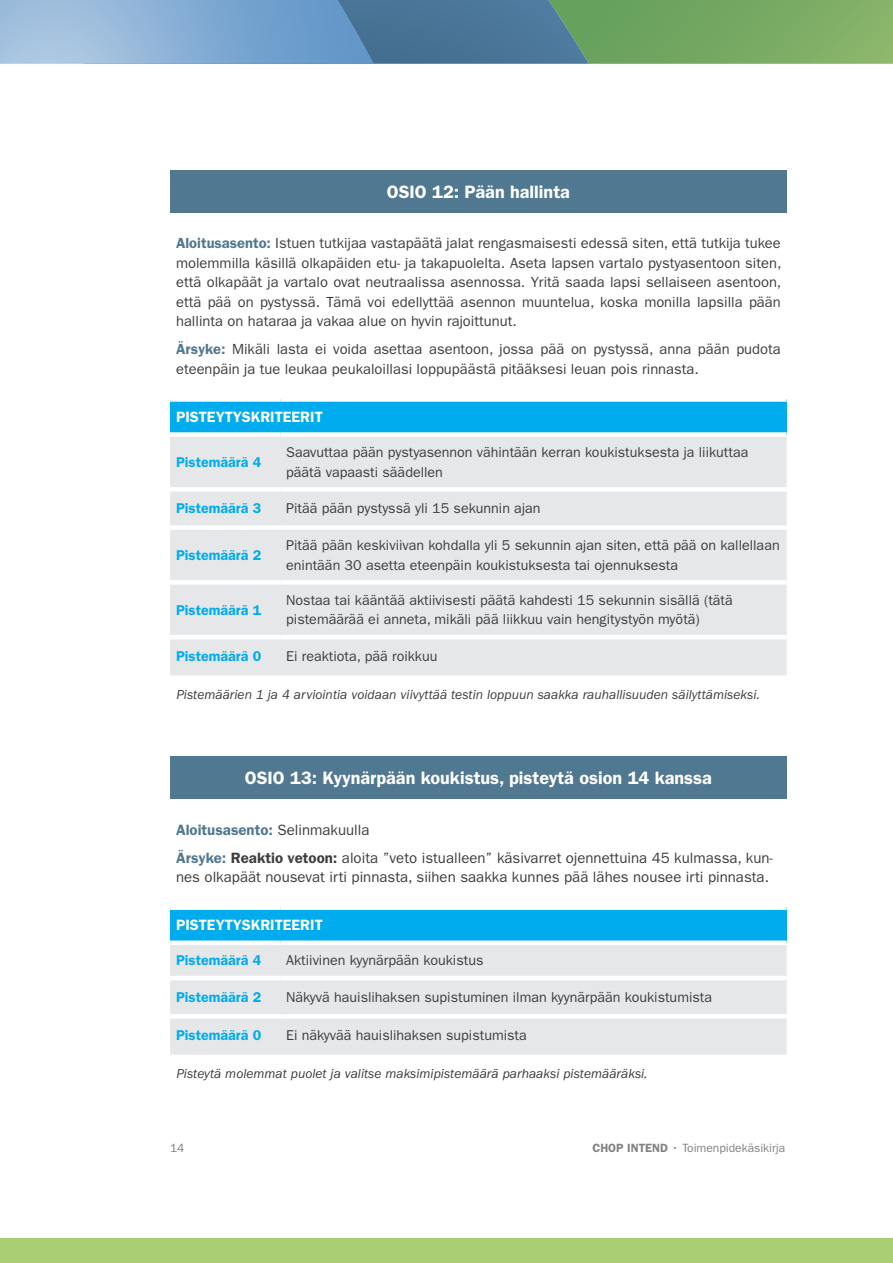
<style>
.page{position:relative;width:893px;height:1263px;background:#fff}
.page>*{position:absolute;margin:0;border:0;box-sizing:border-box;transform-origin:0 0}
.t1{font:600 18px "ITC Franklin Gothic Std";color:#fff}
.t2{font:15px/19.5px "ITC Franklin Gothic Std";color:#3e3e3f}
.t3{font:600 15px "ITC Franklin Gothic Std";color:#fff}
.t4{font:600 15px "ITC Franklin Gothic Std";color:#517891}
.t5{font:14.7px/19.5px "ITC Franklin Gothic Std";color:#3e3e3f;text-align:justify}
.t6{font:14.25px/19.5px "ITC Franklin Gothic Std";color:#3e3e3f}
.t7{font:600 14.25px "ITC Franklin Gothic Std";color:#00aced}
.t8{font:italic 13.5px "ITC Franklin Gothic Std";color:#3e3e3f}
.t9{font:12px "ITC Franklin Gothic Std";color:#808285}
.s1{font-weight:600;color:#517891}
.s2{font-weight:400;color:#3e3e3f}
.s3{font-weight:600}
</style>
<div class="page">
<svg style="left:0;top:0;width:893px;height:64px;background:#739f9d"></svg>
<div style="left:0;top:1238px;width:893px;height:25px;background:#a9ce73"></div>
<div style="left:170px;top:170px;width:617px;height:43px;background:#517891"></div>
<div style="left:170px;top:399px;width:617px;height:35px;background:#00aced"></div>
<div style="left:170px;top:437px;width:617px;height:238px;background:#e6e7e9"></div>
<div style="left:170px;top:397px;width:110px;height:5px;background:#fff"></div>
<div style="left:280px;top:397px;width:507px;height:5px;background:#fff"></div>
<div style="left:170px;top:432px;width:110px;height:5px;background:#fff"></div>
<div style="left:280px;top:432px;width:507px;height:5px;background:#fff"></div>
<div style="left:170px;top:487px;width:110px;height:5px;background:#fff"></div>
<div style="left:280px;top:487px;width:507px;height:5px;background:#fff"></div>
<div style="left:170px;top:525px;width:110px;height:5px;background:#fff"></div>
<div style="left:280px;top:525px;width:507px;height:5px;background:#fff"></div>
<div style="left:170px;top:580px;width:110px;height:5px;background:#fff"></div>
<div style="left:280px;top:580px;width:507px;height:5px;background:#fff"></div>
<hr style="left:170px;top:635px;width:110px;height:4px;background:#fff">
<hr style="left:280px;top:635px;width:507px;height:4px;background:#fff">
<div style="left:170px;top:756px;width:617px;height:43px;background:#517891"></div>
<div style="left:170px;top:908px;width:617px;height:35px;background:#00aced"></div>
<div style="left:170px;top:945px;width:617px;height:109px;background:#e6e7e9"></div>
<div style="left:170px;top:905px;width:110px;height:5px;background:#fff"></div>
<div style="left:280px;top:905px;width:507px;height:5px;background:#fff"></div>
<div style="left:170px;top:940px;width:110px;height:5px;background:#fff"></div>
<div style="left:280px;top:940px;width:507px;height:5px;background:#fff"></div>
<hr style="left:170px;top:976px;width:110px;height:4px;background:#fff">
<hr style="left:280px;top:976px;width:507px;height:4px;background:#fff">
<hr style="left:170px;top:1014px;width:110px;height:4px;background:#fff">
<hr style="left:280px;top:1014px;width:507px;height:4px;background:#fff">
<p class="t1" style="left:387px;top:181px;width:185px">OSIO 12: Pään hallinta</p>
<p class="t5" style="left:176px;top:234px;width:607px"><span class="s1">Aloitusasento:</span> Istuen tutkijaa vastapäätä jalat rengasmaisesti edessä siten, että tutkija tukee molemmilla käsillä olkapäiden etu- ja takapuolelta. Aseta lapsen vartalo pystyasentoon siten, että olkapäät ja vartalo ovat neutraalissa asennossa. Yritä saada lapsi sellaiseen asentoon, että pää on pystyssä. Tämä voi edellyttää asennon muuntelua, koska monilla lapsilla pään hallinta on hataraa ja vakaa alue on hyvin rajoittunut.</p>
<p class="t5" style="left:176px;top:340px;width:606px"><span class="s1">Ärsyke:</span> Mikäli lasta ei voida asettaa asentoon, jossa pää on pystyssä, anna pään pudota eteenpäin ja tue leukaa peukaloillasi loppupäästä pitääksesi leuan pois rinnasta.</p>
<p class="t3" style="left:176px;top:408px;width:148px">PISTEYTYSKRITEERIT</p>
<p class="t7" style="left:176px;top:453px;width:87px">Pistemäärä 4</p>
<p class="t6" style="left:286px;top:443px;width:464px">Saavuttaa pään pystyasennon vähintään kerran koukistuksesta ja liikuttaa päätä vapaasti säädellen</p>
<p class="t7" style="left:176px;top:500px;width:87px">Pistemäärä 3</p>
<p class="t6" style="left:286px;top:499px;width:256px">Pitää pään pystyssä yli 15 sekunnin ajan</p>
<p class="t7" style="left:176px;top:547px;width:87px">Pistemäärä 2</p>
<p class="t6" style="left:286px;top:536px;width:495px">Pitää pään keskiviivan kohdalla yli 5 sekunnin ajan siten, että pää on kallellaan enintään 30 asetta eteenpäin koukistuksesta tai ojennuksesta</p>
<p class="t7" style="left:176px;top:601px;width:87px">Pistemäärä 1</p>
<p class="t6" style="left:286px;top:590px;width:448px">Nostaa tai kääntää aktiivisesti päätä kahdesti 15 sekunnin sisällä (tätä pistemäärää ei anneta, mikäli pää liikkuu vain hengitystyön myötä)</p>
<p class="t7" style="left:176px;top:648px;width:87px">Pistemäärä 0</p>
<p class="t6" style="left:286px;top:647px;width:153px">Ei reaktiota, pää roikkuu</p>
<p class="t8" style="left:176px;top:687px;width:585px">Pistemäärien 1 ja 4 arviointia voidaan viivyttää testin loppuun saakka rauhallisuuden säilyttämiseksi.</p>
<p class="t1" style="left:245px;top:767px;width:469px">OSIO 13: Kyynärpään koukistus, pisteytä osion 14 kanssa</p>
<p class="t4" style="left:176px;top:821px;width:195px">Aloitusasento: <span class="s2">Selinmakuulla</span></p>
<p class="t2" style="left:176px;top:848px;width:598px"><span class="s1">Ärsyke:</span> <span class="s3">Reaktio vetoon:</span> aloita ”veto istualleen” käsivarret ojennettuina 45 kulmassa, kun&shy;nes olkapäät nousevat irti pinnasta, siihen saakka kunnes pää lähes nousee irti pinnasta.</p>
<p class="t3" style="left:176px;top:916px;width:148px">PISTEYTYSKRITEERIT</p>
<p class="t7" style="left:176px;top:952px;width:87px">Pistemäärä 4</p>
<p class="t6" style="left:286px;top:951px;width:199px">Aktiivinen kyynärpään koukistus</p>
<p class="t7" style="left:176px;top:989px;width:87px">Pistemäärä 2</p>
<p class="t6" style="left:286px;top:987px;width:427px">Näkyvä hauislihaksen supistuminen ilman kyynärpään koukistumista</p>
<p class="t7" style="left:176px;top:1027px;width:87px">Pistemäärä 0</p>
<p class="t6" style="left:286px;top:1026px;width:242px">Ei näkyvää hauislihaksen supistumista</p>
<p class="t8" style="left:176px;top:1066px;width:473px">Pisteytä molemmat puolet ja valitse maksimipistemäärä parhaaksi pistemääräksi.</p>
<p class="t9" style="left:170px;top:1141px;width:16px">14</p>
<p class="t9" style="left:592px;top:1141px;width:194px"><span class="s3">CHOP INTEND</span> • Toimenpidekäsikirja</p>
</div>
